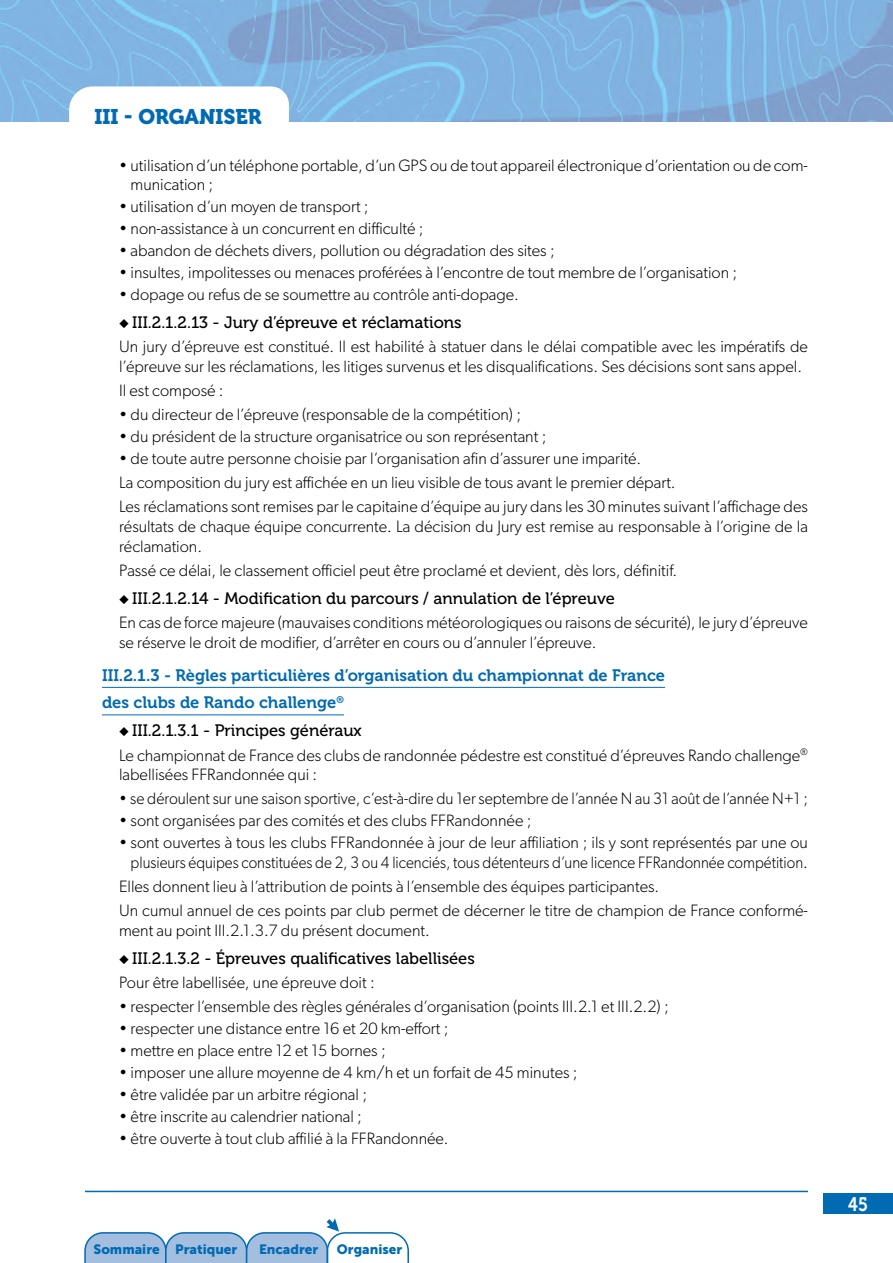
<style>
.page{position:relative;width:893px;height:1263px;background:#fff}
.page>*{position:absolute;margin:0;border:0;box-sizing:border-box;transform-origin:0 0}
.Titre_Niv_1{font:21px "Museo 900";color:#006ab3}
.t1{font:19.5px "Museo 700";color:#fff;scale:.85 1}
.txt_courant_-_retrai{font:300 16.5px/19.8px "Gibson";color:#000}
.Titre_niveau_5{font:16.5px "Museo 500";color:#000}
.txt_courant_-_retrai-2{font:300 16.5px "Gibson";color:#000;scale:.96 1}
.Titre_Niv_3{font:16.5px "Museo 700";color:#006ab3}
.t2{font:13.5px "Museo Sans 900";color:#006ab3}
.s1{font-family:"Montserrat";font-weight:900}
</style>
<div class="page">
<hr style="left:102px;top:687px;width:563px;height:1px;background:#006ab3">
<hr style="left:102px;top:714px;width:242px;height:1px;background:#006ab3">
<hr style="left:85px;top:1191px;width:723px;height:1px;background:#006ab3">
<svg style="left:69px;top:86px;width:220px;height:36px"></svg>
<svg style="left:84px;top:1218px;width:325px;height:45px"></svg>
<div style="left:823px;top:1193px;width:69px;height:20px;background:#006ab3"></div>
<p class="Titre_Niv_1" style="left:94px;top:105px;width:169px">III - ORGANISER</p>
<p class="txt_courant_-_retrai" style="left:131px;top:155px;width:679px;text-indent:-12px">• utilisation d’un téléphone portable, d’un GPS ou de tout appareil électronique d’orientation ou de com&shy;munication ;</p>
<p class="txt_courant_-_retrai" style="left:119px;top:196px;width:251px">• utilisation d’un moyen de transport ;</p>
<p class="txt_courant_-_retrai" style="left:119px;top:218px;width:306px">• non-assistance à un concurrent en difficulté ;</p>
<p class="txt_courant_-_retrai" style="left:119px;top:240px;width:437px">• abandon de déchets divers, pollution ou dégradation des sites ;</p>
<p class="txt_courant_-_retrai" style="left:119px;top:262px;width:620px">• insultes, impolitesses ou menaces proférées à l’encontre de tout membre de l’organisation ;</p>
<p class="txt_courant_-_retrai" style="left:119px;top:284px;width:401px">• dopage ou refus de se soumettre au contrôle anti-dopage.</p>
<p class="Titre_niveau_5" style="left:119px;top:314px;width:344px"><span class="s1">◆</span> III.2.1.2.13 - Jury d’épreuve et réclamations</p>
<p class="txt_courant_-_retrai" style="left:119px;top:337px;width:690px">Un jury d’épreuve est constitué. Il est habilité à statuer dans le délai compatible avec les impératifs de l’épreuve sur les réclamations, les litiges survenus et les disqualifications. Ses décisions sont sans appel.</p>
<p class="txt_courant_-_retrai" style="left:119px;top:380px;width:106px">Il est composé :</p>
<p class="txt_courant_-_retrai" style="left:119px;top:404px;width:404px">• du directeur de l’épreuve (responsable de la compétition) ;</p>
<p class="txt_courant_-_retrai" style="left:119px;top:426px;width:429px">• du président de la structure organisatrice ou son représentant ;</p>
<p class="txt_courant_-_retrai" style="left:119px;top:448px;width:524px">• de toute autre personne choisie par l’organisation afin d’assurer une imparité.</p>
<p class="txt_courant_-_retrai" style="left:119px;top:472px;width:558px">La composition du jury est affichée en un lieu visible de tous avant le premier départ.</p>
<p class="txt_courant_-_retrai" style="left:119px;top:496px;width:690px;text-align:justify">Les réclamations sont remises par le capitaine d’équipe au jury dans les 30 minutes suivant l’affichage des résultats de chaque équipe concurrente. La décision du Jury est remise au responsable à l’origine de la réclamation.</p>
<p class="txt_courant_-_retrai" style="left:119px;top:560px;width:560px">Passé ce délai, le classement officiel peut être proclamé et devient, dès lors, définitif.</p>
<p class="Titre_niveau_5" style="left:119px;top:589px;width:497px"><span class="s1">◆</span> III.2.1.2.14 - Modification du parcours / annulation de l’épreuve</p>
<p class="txt_courant_-_retrai" style="left:119px;top:612px;width:690px">En cas de force majeure (mauvaises conditions météorologiques ou raisons de sécurité), le jury d’épreuve se réserve le droit de modifier, d’arrêter en cours ou d’annuler l’épreuve.</p>
<p class="Titre_Niv_3" style="left:102px;top:666px;width:564px">III.2.1.3 - Règles particulières d’organisation du championnat de France</p>
<p class="Titre_Niv_3" style="left:102px;top:693px;width:243px">des clubs de Rando challenge<sup>®</sup></p>
<p class="Titre_niveau_5" style="left:119px;top:722px;width:244px"><span class="s1">◆</span> III.2.1.3.1 - Principes généraux</p>
<p class="txt_courant_-_retrai" style="left:119px;top:745px;width:690px">Le championnat de France des clubs de randonnée pédestre est constitué d’épreuves Rando challenge<sup>® </sup>labellisées FFRandonnée qui :</p>
<p class="txt_courant_-_retrai-2" style="left:119px;top:789px;width:719px">• se déroulent sur une saison sportive, c’est-à-dire du 1er septembre de l’année N au 31 août de l’année N+1 ;</p>
<p class="txt_courant_-_retrai" style="left:119px;top:810px;width:414px">• sont organisées par des comités et des clubs FFRandonnée ;</p>
<p class="txt_courant_-_retrai" style="left:119px;top:832px;width:690px;text-align:right">• sont ouvertes à tous les clubs FFRandonnée à jour de leur affiliation ; ils y sont représentés par une ou plusieurs équipes constituées de 2, 3 ou 4 licenciés, tous détenteurs d’une licence FFRandonnée compétition.</p>
<p class="txt_courant_-_retrai" style="left:119px;top:876px;width:542px">Elles donnent lieu à l’attribution de points à l’ensemble des équipes participantes.</p>
<p class="txt_courant_-_retrai" style="left:119px;top:900px;width:690px">Un cumul annuel de ces points par club permet de décerner le titre de champion de France conformé&shy;ment au point III.2.1.3.7 du présent document.</p>
<p class="Titre_niveau_5" style="left:119px;top:949px;width:357px"><span class="s1">◆</span> III.2.1.3.2 - Épreuves qualificatives labellisées</p>
<p class="txt_courant_-_retrai" style="left:119px;top:972px;width:257px">Pour être labellisée, une épreuve doit :</p>
<p class="txt_courant_-_retrai" style="left:119px;top:996px;width:551px">• respecter l’ensemble des règles générales d’organisation (points III.2.1 et III.2.2) ;</p>
<p class="txt_courant_-_retrai" style="left:119px;top:1018px;width:331px">• respecter une distance entre 16 et 20 km-effort ;</p>
<p class="txt_courant_-_retrai" style="left:119px;top:1040px;width:268px">• mettre en place entre 12 et 15 bornes ;</p>
<p class="txt_courant_-_retrai" style="left:119px;top:1062px;width:460px">• imposer une allure moyenne de 4 km/h et un forfait de 45 minutes ;</p>
<p class="txt_courant_-_retrai" style="left:119px;top:1084px;width:249px">• être validée par un arbitre régional ;</p>
<p class="txt_courant_-_retrai" style="left:119px;top:1106px;width:244px">• être inscrite au calendrier national ;</p>
<p class="txt_courant_-_retrai" style="left:119px;top:1128px;width:331px">• être ouverte à tout club affilié à la FFRandonnée.</p>
<p class="t2" style="left:94px;top:1241px;width:145px">Sommaire Pratiquer</p>
<p class="t2" style="left:259px;top:1241px;width:61px">Encadrer</p>
<p class="t2" style="left:337px;top:1241px;width:67px">Organiser</p>
<p class="t1" style="left:848px;top:1193px;width:25px">45</p>
</div>
